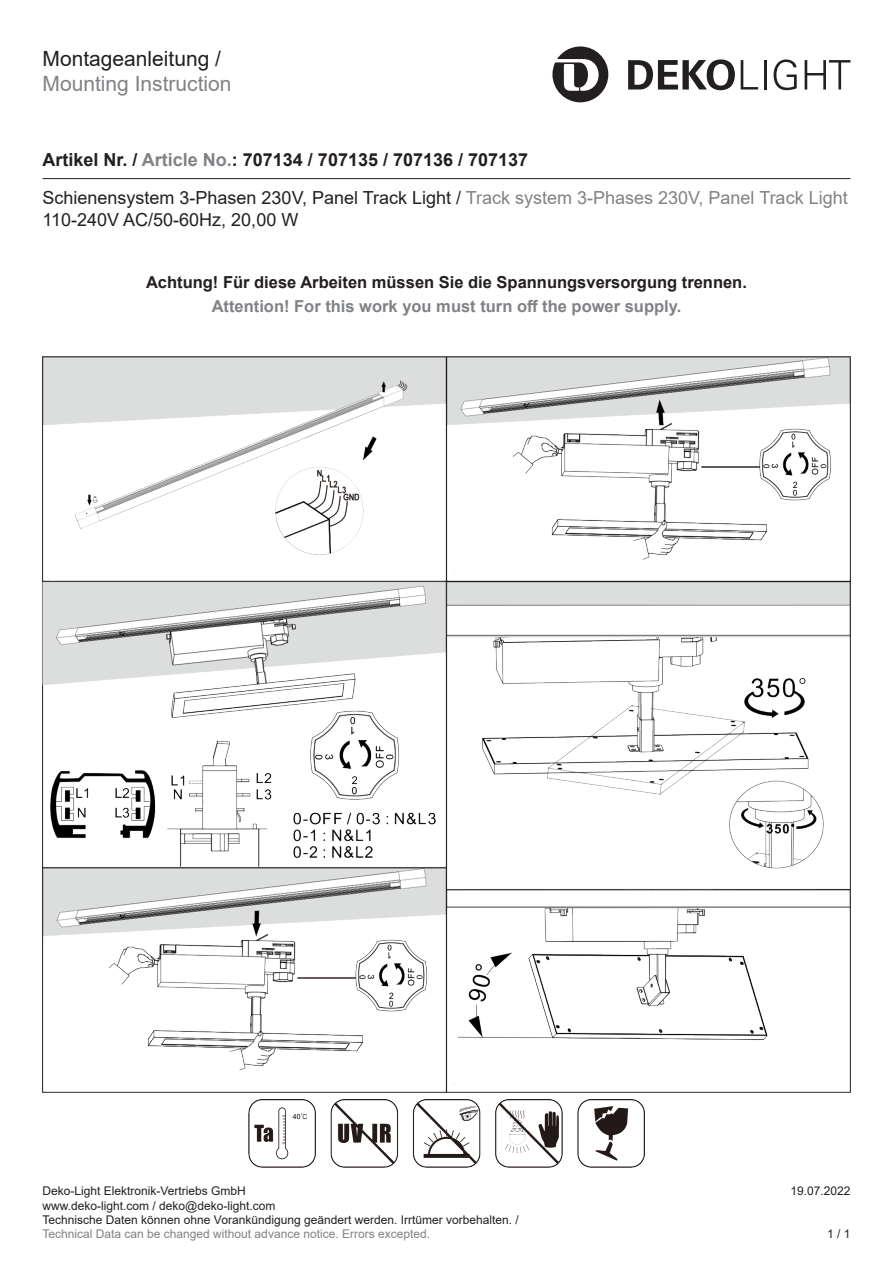
<style>
.page{position:relative;width:893px;height:1263px;background:#fff}
.page>*{position:absolute;margin:0;border:0;box-sizing:border-box;transform-origin:0 0}
.t1{font:21px "Arial";color:#808285}
.t2{font:21px "Arial";color:#231f20}
.t3{font:18px/38.5px "Arial";color:#231f20}
.t4{font:700 16.5px "Arial";color:#231f20}
.t5{font:700 16.5px "Arial";color:#808285}
.t6{font:12px/14.4px "Arial";color:#231f20}
.t7{font:12px "Arial";color:#808285}
.s1{font-weight:700}
.s2{font-weight:700;color:#808285}
.s3{color:#808285}
</style>
<div class="page">
<hr style="left:43px;top:178px;width:807px;height:1px;background:#231f20">
<svg style="left:552px;top:46px;width:56px;height:56px"></svg>
<svg style="left:628px;top:59px;width:107px;height:31px"></svg>
<svg style="left:741px;top:60px;width:17px;height:30px"></svg>
<hr style="left:764px;top:60px;width:2px;height:30px;background:#231f20">
<svg style="left:774px;top:59px;width:23px;height:31px"></svg>
<svg style="left:805px;top:60px;width:45px;height:30px"></svg>
<img style="left:43px;top:356px;width:808px;height:736px">
<img style="left:248px;top:1099px;width:397px;height:68px">
<h1 class="t2" style="left:43px;top:44px;width:180px">Montageanleitung /</h1>
<h1 class="t1" style="left:43px;top:69px;width:191px">Mounting Instruction</h1>
<h2 class="t3" style="left:43px;top:140px;width:807px"><span class="s1">Artikel Nr. /</span> <span class="s2">Article No.</span><span class="s1">: 707134 / 707135 / 707136 / 707137<br></span>Schienensystem 3-Phasen 230V, Panel Track Light / <span class="s3">Track system 3-Phases 230V, Panel Track Light</span></h2>
<h2 class="t3" style="left:43px;top:200px;width:257px">110-240V AC/50-60Hz, 20,00 W</h2>
<h3 class="t4" style="left:146px;top:271px;width:602px">Achtung! Für diese Arbeiten müssen Sie die Spannungsversorgung trennen.</h3>
<h3 class="t5" style="left:212px;top:295px;width:471px">Attention! For this work you must turn off the power supply.</h3>
<p class="t6" style="left:43px;top:1184px;width:205px">Deko-Light Elektronik-Vertriebs GmbH</p>
<p class="t6" style="left:790px;top:1184px;width:62px">19.07.2022</p>
<p class="t6" style="left:43px;top:1198px;width:478px">www.deko-light.com / deko@deko-light.com<br>Technische Daten können ohne Vorankündigung geändert werden. Irrtümer vorbehalten. /</p>
<p class="t7" style="left:43px;top:1226px;width:389px">Technical Data can be changed without advance notice. Errors excepted.</p>
<p class="t6" style="left:827px;top:1227px;width:25px">1 / 1</p>
</div>
